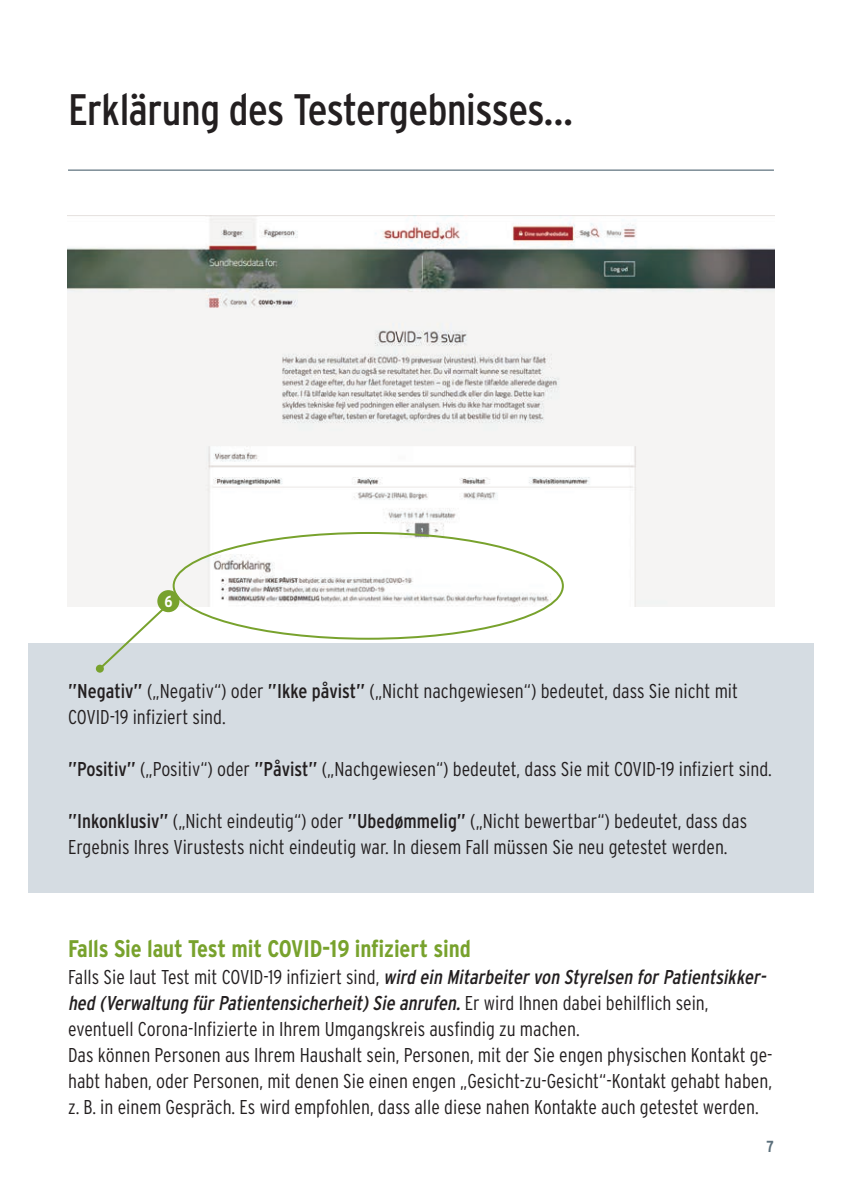
<style>
.page{position:relative;width:842px;height:1191px;background:#fff}
.page>*{position:absolute;margin:0;border:0;box-sizing:border-box;transform-origin:0 0}
.t1{font:condensed 44px "Interstate";letter-spacing:-.01em;color:#231f20}
.t2{font:700 condensed 24px "Interstate";letter-spacing:-.005em;color:#78a22d}
.t3{font:300 condensed 20px/26px "Interstate";color:#231f20}
.t4{font:700 condensed 16px "Interstate";color:#5b6f7b}
.t5{font:700 condensed 16px "Interstate";color:#fff}
.s1{font-weight:400}
.s2{font-weight:400;font-style:italic}
</style>
<div class="page">
<hr style="left:68px;top:169px;width:706px;height:2px;background:#5b6f7b">
<img style="left:68px;top:215px;width:706px;height:392px">
<div style="left:28px;top:643px;width:786px;height:249px;background:#d5dce2"></div>
<div style="left:157px;top:590px;width:22px;height:22px;background:#78a22d;border-radius:50%"></div>
<svg style="left:102px;top:607px;width:63px;height:64px"></svg>
<div style="left:96px;top:664px;width:8px;height:8px;background:#78a22d;border-radius:50%"></div>
<h1 class="t1" style="left:68px;top:85px;width:507px">Erklärung des Testergebnisses...</h1>
<p class="t5" style="left:165px;top:592px;width:10px">6</p>
<p class="t3" style="left:68px;top:677px;width:672px"><span class="s1">”Negativ”</span> („Negativ“) oder <span class="s1">”Ikke påvist”</span> („Nicht nachgewiesen“) bedeutet, dass Sie nicht mit<br>COVID-19 infiziert sind.</p>
<p class="t3" style="left:68px;top:755px;width:705px"><span class="s1">”Positiv”</span> („Positiv“) oder <span class="s1">”Påvist”</span> („Nachgewiesen“) bedeutet, dass Sie mit COVID-19 infiziert sind.</p>
<p class="t3" style="left:68px;top:807px;width:681px"><span class="s1">”Inkonklusiv”</span> („Nicht eindeutig“) oder <span class="s1">”Ubedømmelig”</span> („Nicht bewertbar“) bedeutet, dass das<br>Ergebnis Ihres Virustests nicht eindeutig war. In diesem Fall müssen Sie neu getestet werden.</p>
<p class="t2" style="left:68px;top:935px;width:404px">Falls Sie laut Test mit COVID-19 infiziert sind</p>
<p class="t3" style="left:68px;top:963px;width:706px">Falls Sie laut Test mit COVID-19 infiziert sind, <span class="s2">wird ein Mitarbeitervon Styrelsen forPatientsikker&shy;hed (Verwaltung fürPatientensicherheit)Sie anrufen.</span> E r w i r d I h n e n d a b e i b e h i l fl i c h s e i n , eventuell Corona-Infizierte in Ihrem Umgangskreis ausfindig zu machen.<br>Das können Personen aus Ihrem Haushalt sein, Personen, mit der Sie engen physischen Kontakt ge&shy;habt haben, oder Personen, mit denen Sie einen engen „Gesicht-zu-Gesicht“-Kontakt gehabt haben, z. B. in einem Gespräch. Es wird empfohlen, dass alle diese nahen Kontakte auch getestet werden.</p>
<p class="t4" style="left:767px;top:1137px;width:9px">7</p>
</div>
